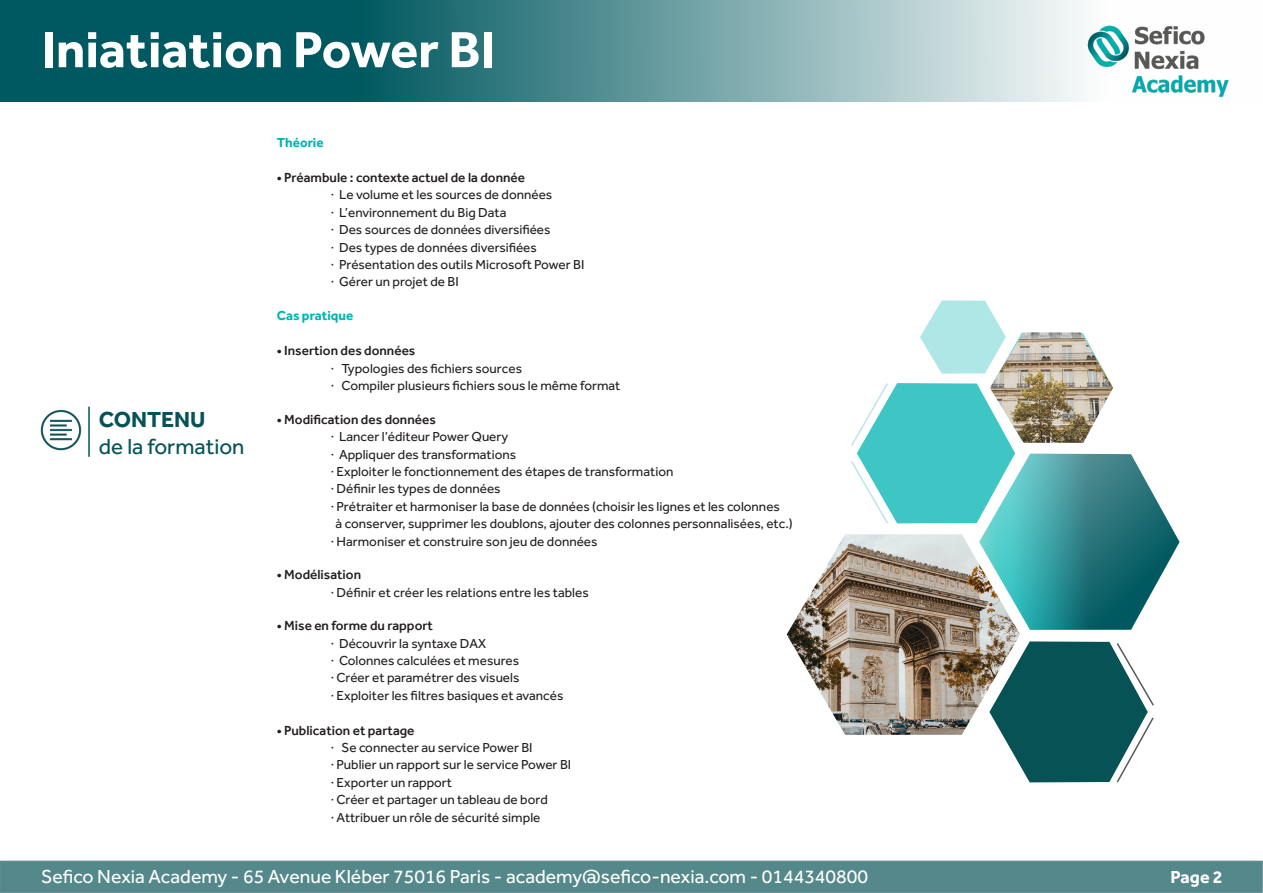
<style>
.page{position:relative;width:1263px;height:893px;background:#fff}
.page>*{position:absolute;margin:0;border:0;box-sizing:border-box;transform-origin:0 0}
.t1{font:700 52.5px "Effra";color:#fff}
.t2{font:22.5px "Effra";color:#075255}
.t3{font:700 22.5px "Effra";color:#075255}
.t4{font:19.5px "Effra";color:#fff}
.t5{font:700 18px "Effra";color:#fff}
.t6{font:13.5px/17.4px "Effra";color:#231f20}
.t7{font:500 13.5px "Effra";color:#231f20}
.t8{font:700 13.5px "Effra";color:#00b4b3}
</style>
<div class="page">
<svg style="left:0;top:0;width:1082px;height:101px;background:#548f94"></svg>
<hr style="left:88px;top:407px;width:2px;height:50px;background:#075255">
<img style="left:40px;top:409px;width:42px;height:42px">
<img style="left:1080px;top:1px;width:149px;height:101px">
<div style="left:0;top:861px;width:1262px;height:32px;background:#54888a"></div>
<svg style="left:1002px;top:641px;width:152px;height:142px"></svg>
<img style="left:787px;top:534px;width:233px;height:201px">
<img style="left:849px;top:300px;width:330px;height:330px">
<p class="t1" style="left:41px;top:18px;width:456px">Iniatiation Power BI</p>
<p class="t3" style="left:99px;top:406px;width:108px">CONTENU</p>
<p class="t2" style="left:99px;top:433px;width:147px">de la formation</p>
<p class="t8" style="left:277px;top:134px;width:48px">Théorie</p>
<p class="t7" style="left:277px;top:169px;width:250px">• Préambule : contexte actuel de la donnée</p>
<p class="t6" style="left:331px;top:186px;width:223px">· Le volume et les sources de données</p>
<p class="t6" style="left:331px;top:203px;width:177px">· L’environnement du Big Data</p>
<p class="t6" style="left:331px;top:221px;width:221px">· Des sources de données diversifiées</p>
<p class="t6" style="left:331px;top:238px;width:208px">· Des types de données diversifiées</p>
<p class="t6" style="left:331px;top:256px;width:255px">· Présentation des outils Microsoft Power BI</p>
<p class="t6" style="left:331px;top:273px;width:129px">· Gérer un projet de BI</p>
<p class="t8" style="left:277px;top:308px;width:78px">Cas pratique</p>
<p class="t7" style="left:277px;top:343px;width:140px">• Insertion des données</p>
<p class="t6" style="left:331px;top:359px;width:193px">· Typologies des fichiers sources</p>
<p class="t6" style="left:331px;top:377px;width:291px">· Compiler plusieurs fichiers sous le même format</p>
<p class="t7" style="left:277px;top:411px;width:161px">• Modification des données</p>
<p class="t6" style="left:331px;top:428px;width:179px">· Lancer l’éditeur Power Query</p>
<p class="t6" style="left:331px;top:445px;width:187px">· Appliquer des transformations</p>
<p class="t6" style="left:331px;top:462px;width:344px">· Exploiter le fonctionnement des étapes de transformation</p>
<p class="t6" style="left:331px;top:480px;width:171px">· Définir les types de données</p>
<p class="t6" style="left:336px;top:497px;width:459px;text-indent:-5px">· Prétraiter et harmoniser la base de données (choisir les lignes et les colonnes<br>à conserver, supprimer les doublons, ajouter des colonnes personnalisées, etc.)</p>
<p class="t6" style="left:331px;top:532px;width:268px">· Harmoniser et construire son jeu de données</p>
<p class="t7" style="left:277px;top:567px;width:86px">• Modélisation</p>
<p class="t6" style="left:331px;top:583px;width:259px">· Définir et créer les relations entre les tables</p>
<p class="t7" style="left:277px;top:618px;width:158px">• Mise en forme du rapport</p>
<p class="t6" style="left:331px;top:634px;width:157px">· Découvrir la syntaxe DAX</p>
<p class="t6" style="left:331px;top:651px;width:190px">· Colonnes calculées et mesures</p>
<p class="t6" style="left:331px;top:669px;width:190px">· Créer et paramétrer des visuels</p>
<p class="t6" style="left:331px;top:686px;width:234px">· Exploiter les filtres basiques et avancés</p>
<p class="t7" style="left:277px;top:722px;width:139px">• Publication et partage</p>
<p class="t6" style="left:331px;top:738px;width:203px">· Se connecter au service Power BI</p>
<p class="t6" style="left:331px;top:756px;width:242px">· Publier un rapport sur le service Power BI</p>
<p class="t6" style="left:331px;top:773px;width:123px">· Exporter un rapport</p>
<p class="t6" style="left:331px;top:791px;width:218px">· Créer et partager un tableau de bord</p>
<p class="t6" style="left:331px;top:808px;width:211px">· Attribuer un rôle de sécurité simple</p>
<p class="t4" style="left:41px;top:865px;width:828px">Sefico Nexia Academy - 65 Avenue Kléber 75016 Paris - academy@sefico-nexia.com - 0144340800</p>
<p class="t5" style="left:1170px;top:866px;width:54px">Page 2</p>
</div>
